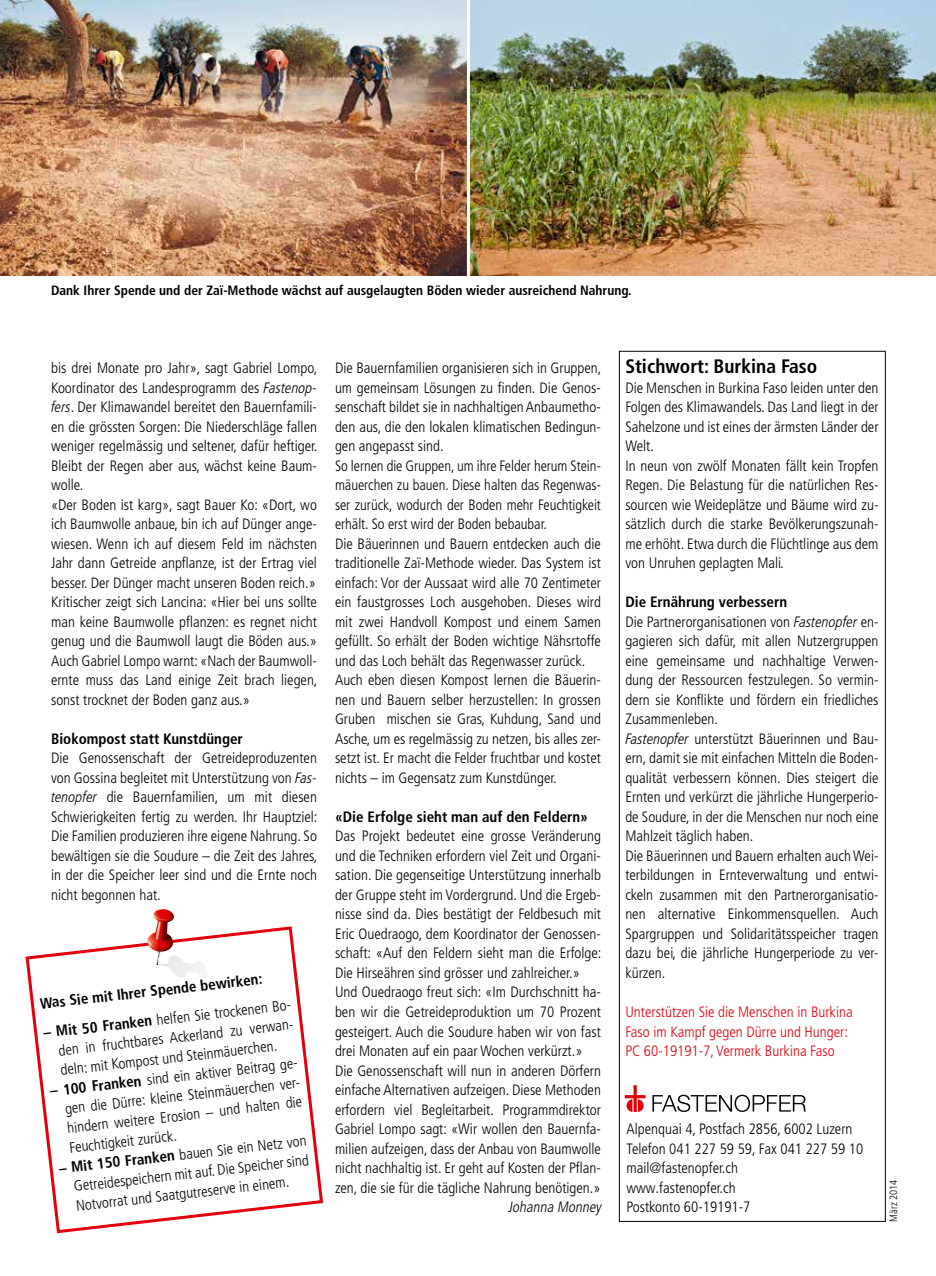
<style>
.page{position:relative;width:936px;height:1276px;background:#fff}
.page>*{position:absolute;margin:0;border:0;box-sizing:border-box;transform-origin:0 0}
.t1{font:700 condensed 19.5px "Frutiger LT Pro";color:#000}
.t2{font:300 condensed 15px/19.5px "Frutiger LT Pro";color:#000}
.t3{font:300 condensed 15px/19.5px "Frutiger LT Pro";color:#e3000b}
.t4{font:700 condensed 15px "Frutiger LT Pro";color:#000}
.t5{font:italic 300 condensed 15px "Frutiger LT Pro";color:#000}
.t6{font:700 condensed 13.5px "Frutiger LT Pro";color:#000}
.t7{font:300 condensed 10.5px "Frutiger LT Pro";letter-spacing:.01em;color:#000}
.s1{font-style:italic}
.s2{font-weight:700}
</style>
<div class="page">
<svg style="left:25px;top:926px;width:299px;height:308px"></svg>
<svg style="left:147px;top:909px;width:61px;height:69px"></svg>
<img style="left:0;top:0;width:935px;height:276px">
<svg style="left:624px;top:1085px;width:21px;height:27px"></svg>
<svg style="left:652px;top:1094px;width:153px;height:18px"></svg>
<hr style="left:467px;top:0;width:3px;height:277px;background:#fff">
<p class="t6" style="left:51px;top:282px;width:582px">Dank Ihrer Spende und der Zaï-Methode wächst auf ausgelaugten Böden wieder ausreichend Nahrung.</p>
<p class="t2" style="left:51px;top:358px;width:268px">bis drei Monate pro Jahr», sagt Gabriel Lompo, Koordinator des Landesprogramm des <span class="s1">Fastenop&shy;fers</span>. Der Klimawandel bereitet den Bauernfamili&shy;en die grössten Sorgen: Die Niederschläge fallen weniger regelmässig und seltener, dafür heftiger.<br>Bleibt der Regen aber aus, wächst keine Baum&shy;wolle.<br>«Der Boden ist karg», sagt Bauer Ko: «Dort, wo ich Baumwolle anbaue, bin ich auf Dünger ange&shy;wiesen. Wenn ich auf diesem Feld im nächsten Jahr dann Getreide anpflanze, ist der Ertrag viel besser. Der Dünger macht unseren Boden reich.» Kritischer zeigt sich Lancina: «Hier bei uns sollte man keine Baumwolle pflanzen: es regnet nicht genug und die Baumwoll laugt die Böden aus.» Auch Gabriel Lompo warnt: «Nach der Baumwoll&shy;ernte muss das Land einige Zeit brach liegen, sonst trocknet der Boden ganz aus.»</p>
<p class="t4" style="left:51px;top:730px;width:193px">Biokompost statt Kunstdünger</p>
<p class="t2" style="left:51px;top:748px;width:268px;text-align:justify">Die Genossenschaft der Getreideproduzenten von Gossina begleitet mit Unterstützung von <span class="s1">Fas&shy;tenopfer</span> die Bauernfamilien, um mit diesen Schwierigkeiten fertig zu werden. Ihr Hauptziel:<br>Die Familien produzieren ihre eigene Nahrung. So bewältigen sie die Soudure – die Zeit des Jahres, in der die Speicher leer sind und die Ernte noch nicht begonnen hat.</p>
<p class="t4" style="left:39px;top:994px;width:225px;rotate:-6deg">Was Sie mit Ihrer Spende bewirken:</p>
<p class="t2" style="left:55px;top:1020px;width:241px;text-align:justify;text-indent:-13px;rotate:-6deg"><span class="s2">– Mit 50 Franken</span> helfen Sie trockenen Bo&shy;den in fruchtbares Ackerland zu verwan&shy;deln: mit Kompost und Steinmäuerchen.</p>
<p class="t2" style="left:62px;top:1078px;width:241px;text-indent:-13px;rotate:-6deg"><span class="s2">– 100 Franken</span> sind ein aktiver Beitrag ge&shy;gen die Dürre: kleine Steinmäuerchen ver&shy;hindern weitere Erosion – und halten die Feuchtigkeit zurück.</p>
<p class="t2" style="left:71px;top:1155px;width:238px;text-align:justify;text-indent:-13px;rotate:-6deg"><span class="s2">– Mit 150 Franken</span> bauen Sie ein Netz von Getreidespeichern mit auf. Die Speicher sind Notvorrat und Saatgutreserve in einem.</p>
<p class="t2" style="left:335px;top:358px;width:268px">Die Bauernfamilien organisieren sich in Gruppen, um gemeinsam Lösungen zu finden. Die Genos&shy;senschaft bildet sie in nachhaltigen Anbaumetho&shy;den aus, die den lokalen klimatischen Bedingun&shy;gen angepasst sind.<br>So lernen die Gruppen, um ihre Felder herum Stein&shy;mäuerchen zu bauen. Diese halten das Regenwas&shy;ser zurück, wodurch der Boden mehr Feuchtigkeit erhält. So erst wird der Boden bebaubar.<br>Die Bäuerinnen und Bauern entdecken auch die traditionelle Zaï-Methode wieder. Das System ist einfach: Vor der Aussaat wird alle 70 Zentimeter ein faustgrosses Loch ausgehoben. Dieses wird mit zwei Handvoll Kompost und einem Samen gefüllt. So erhält der Boden wichtige Nähsrtoffe und das Loch behält das Regenwasser zurück.<br>Auch eben diesen Kompost lernen die Bäuerin&shy;nen und Bauern selber herzustellen: In grossen Gruben mischen sie Gras, Kuhdung, Sand und Asche, um es regelmässig zu netzen, bis alles zer&shy;setzt ist. Er macht die Felder fruchtbar und kostet nichts – im Gegensatz zum Kunstdünger.</p>
<p class="t4" style="left:335px;top:808px;width:254px">«Die Erfolge sieht man auf den Feldern»</p>
<p class="t2" style="left:335px;top:826px;width:268px">Das Projekt bedeutet eine grosse Veränderung und die Techniken erfordern viel Zeit und Organi&shy;sation. Die gegenseitige Unterstützung innerhalb der Gruppe steht im Vordergrund. Und die Ergeb&shy;nisse sind da. Dies bestätigt der Feldbesuch mit Eric Ouedraogo, dem Koordinator der Genossen&shy;schaft: «Auf den Feldern sieht man die Erfolge:<br>Die Hirseähren sind grösser und zahlreicher.» Und Ouedraogo freut sich: «Im Durchschnitt ha&shy;ben wir die Getreideproduktion um 70 Prozent gesteigert. Auch die Soudure haben wir von fast drei Monaten auf ein paar Wochen verkürzt.» Die Genossenschaft will nun in anderen Dörfern einfache Alternativen aufzeigen. Diese Methoden erfordern viel Begleitarbeit. Programmdirektor Gabriel Lompo sagt: «Wir wollen den Bauernfa&shy;milien aufzeigen, dass der Anbau von Baumwolle nicht nachhaltig ist. Er geht auf Kosten der Pflan&shy;zen, die sie für die tägliche Nahrung benötigen.»</p>
<p class="t5" style="left:508px;top:1198px;width:97px">Johanna Monney</p>
<h1 class="t1" style="left:625px;top:355px;width:193px">Stichwort: Burkina Faso</h1>
<p class="t2" style="left:625px;top:378px;width:255px">Die Menschen in Burkina Faso leiden unter den Folgen des Klimawandels. Das Land liegt in der Sahelzone und ist eines der ärmsten Länder der Welt.<br>In neun von zwölf Monaten fällt kein Tropfen Regen. Die Belastung für die natürlichen Res&shy;sourcen wie Weideplätze und Bäume wird zu&shy;sätzlich durch die starke Bevölkerungszunah&shy;me erhöht. Etwa durch die Flüchtlinge aus dem von Unruhen geplagten Mali.</p>
<p class="t2" style="left:625px;top:592px;width:255px"><span class="s2">Die Ernährung verbessern<br></span>Die Partnerorganisationen von <span class="s1">Fastenopfer</span> en&shy;gagieren sich dafür, mit allen Nutzergruppen eine gemeinsame und nachhaltige Verwen&shy;dung der Ressourcen festzulegen. So vermin&shy;dern sie Konflikte und fördern ein friedliches Zusammenleben.<br><span class="s1">Fastenopfer</span> unterstützt Bäuerinnen und Bau&shy;ern, damit sie mit einfachen Mitteln die Boden&shy;qualität verbessern können. Dies steigert die Ernten und verkürzt die jährliche Hungerperio&shy;de Soudure, in der die Menschen nur noch eine Mahlzeit täglich haben.<br>Die Bäuerinnen und Bauern erhalten auch Wei&shy;terbildungen in Ernteverwaltung und entwi&shy;ckeln zusammen mit den Partnerorganisatio&shy;nen alternative Einkommensquellen. Auch Spargruppen und Solidaritätsspeicher tragen dazu bei, die jährliche Hungerperiode zu ver&shy;kürzen.</p>
<p class="t3" style="left:625px;top:1002px;width:229px">Unterstützen Sie die Menschen in Burkina<br>Faso im Kampf gegen Dürre und Hunger:<br>PC 60-19191-7, Vermerk Burkina Faso</p>
<p class="t2" style="left:626px;top:1119px;width:238px">Alpenquai 4, Postfach 2856, 6002 Luzern<br>Telefon 041 227 59 59, Fax 041 227 59 10 mail@fastenopfer.ch<br>www.fastenopfer.ch<br>Postkonto 60-19191-7</p>
<p class="t7" style="left:887px;top:1222px;width:43px;rotate:-90deg">März 2014</p>
</div>
